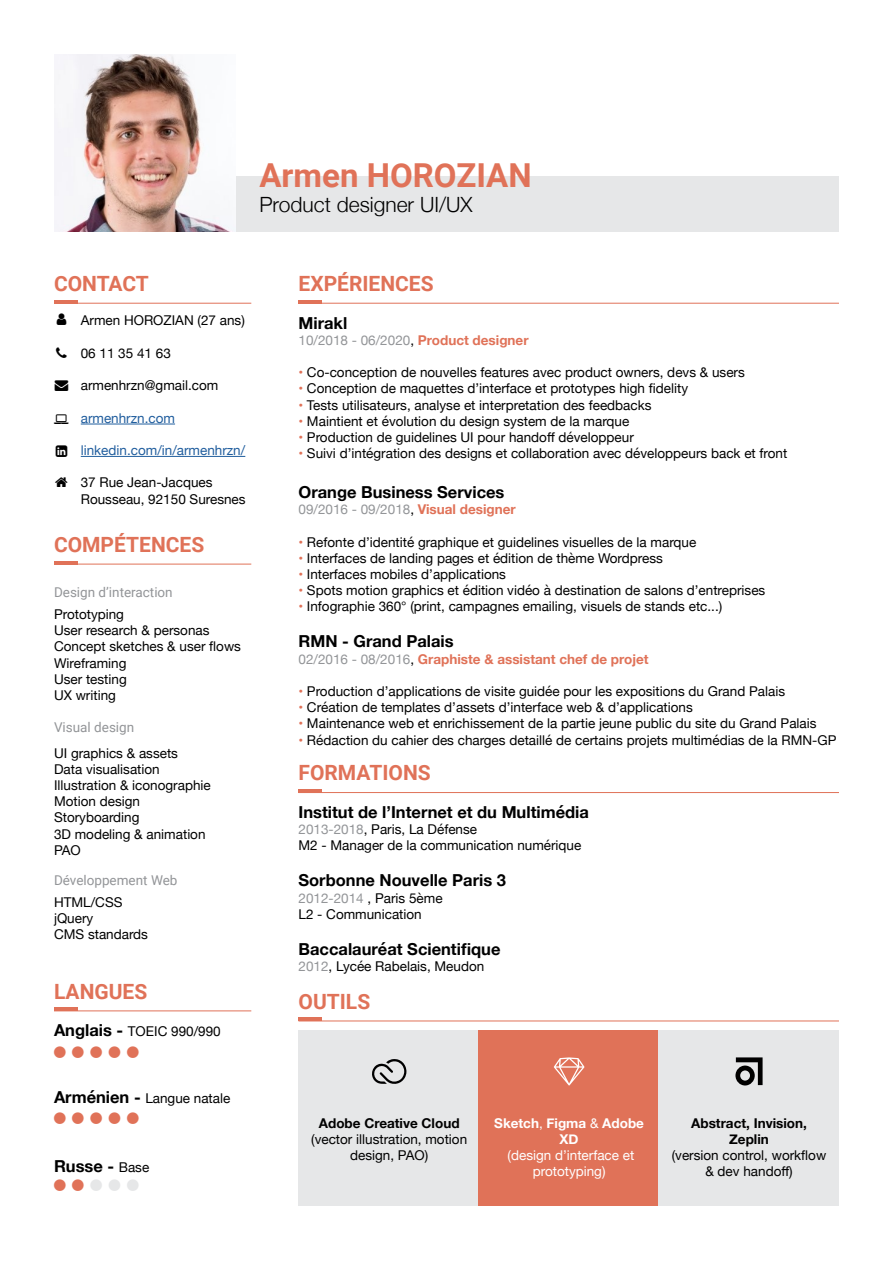
<style>
.page{position:relative;width:893px;height:1263px;background:#fff}
.page>*{position:absolute;margin:0;border:0;box-sizing:border-box;transform-origin:0 0}
.t1{font:700 33px "Roboto";color:#e07258}
.t2{font:700 21px "Roboto";color:#e07258}
.t3{font:300 21px "Helvetica Neue";color:#000}
.t4{font:700 16.5px "Helvetica Neue";color:#000}
.t5{font:13.5px/16.2px "Helvetica Neue";color:#000}
.t6{font:13.5px "Helvetica Neue";color:#939598}
.t7{font:700 13.5px "Helvetica Neue";color:#e07258}
.t8{font:13.5px "Roboto";color:#939598}
.t9{font:700 13.5px/16.2px "Helvetica Neue";color:#000;text-align:center}
.t10{font:13.5px "Helvetica Neue";color:#215e9e}
.t11{font:13.5px/16.2px "Helvetica Neue";color:#fff;text-align:center}
.t12{font:700 13.5px/16.2px "Helvetica Neue";color:#fff;text-align:center}
.s1{font-weight:700;font-size:16.5px}
.s2{font-weight:400;font-size:13.5px}
.s3{color:#000}
.s4{font-weight:700;color:#e07258}
.s5{color:#e07258}
.s6{font-weight:400;color:#939598}
.s7{font-weight:400;color:#000}
.s8{color:#939598}
.s9{font-weight:400}
</style>
<div class="page">
<hr style="left:81px;top:424px;width:94px;height:1px;background:#215e9e">
<hr style="left:81px;top:456px;width:164px;height:1px;background:#215e9e">
<div style="left:54px;top:176px;width:785px;height:56px;background:#e6e7e8"></div>
<div style="left:298px;top:1030px;width:181px;height:176px;background:#e6e7e8"></div>
<div style="left:479px;top:1030px;width:180px;height:176px;background:#e07258"></div>
<div style="left:659px;top:1030px;width:180px;height:176px;background:#e6e7e8"></div>
<img style="left:54px;top:54px;width:181px;height:178px">
<svg style="left:372px;top:1059px;width:34px;height:25px"></svg>
<svg style="left:554px;top:1057px;width:30px;height:28px"></svg>
<hr style="left:298px;top:303px;width:541px;height:1px;background:#e07258">
<hr style="left:298px;top:792px;width:541px;height:1px;background:#e07258">
<hr style="left:298px;top:1021px;width:541px;height:1px;background:#e07258">
<hr style="left:54px;top:303px;width:197px;height:1px;background:#e07258">
<hr style="left:54px;top:564px;width:197px;height:1px;background:#e07258">
<hr style="left:54px;top:1011px;width:197px;height:1px;background:#e07258">
<hr style="left:298px;top:300px;width:24px;height:3px;background:#e07258">
<hr style="left:54px;top:300px;width:24px;height:3px;background:#e07258">
<hr style="left:54px;top:561px;width:24px;height:3px;background:#e07258">
<hr style="left:298px;top:789px;width:24px;height:3px;background:#e07258">
<hr style="left:298px;top:1018px;width:24px;height:3px;background:#e07258">
<hr style="left:54px;top:1008px;width:24px;height:3px;background:#e07258">
<svg style="left:735px;top:1057px;width:28px;height:28px"></svg>
<h1 class="t1" style="left:259px;top:152px;width:274px">Armen HOROZIAN</h1>
<h2 class="t3" style="left:259px;top:188px;width:215px">Product designer UI/UX</h2>
<h2 class="t2" style="left:54px;top:269px;width:96px">CONTACT</h2>
<p class="t5" style="left:81px;top:313px;width:166px">Armen HOROZIAN (27 ans)</p>
<p class="t5" style="left:81px;top:346px;width:92px">06 11 35 41 63</p>
<p class="t5" style="left:81px;top:378px;width:139px">armenhrzn@gmail.com</p>
<p class="t10" style="left:81px;top:408px;width:96px">armenhrzn.com</p>
<p class="t10" style="left:81px;top:440px;width:166px">linkedin.com/in/armenhrzn/</p>
<p class="t5" style="left:81px;top:475px;width:166px">37 Rue Jean-Jacques<br>Rousseau, 92150 Suresnes</p>
<h2 class="t2" style="left:54px;top:530px;width:152px">COMPÉTENCES</h2>
<p class="t8" style="left:54px;top:583px;width:120px">Design d’interaction</p>
<p class="t5" style="left:54px;top:607px;width:189px">Prototyping<br>User research &amp; personas<br>Concept sketches &amp; user flows<br>Wireframing<br>User testing<br>UX writing</p>
<p class="t8" style="left:54px;top:718px;width:82px">Visual design</p>
<p class="t5" style="left:54px;top:745px;width:158px">UI graphics &amp; assets<br>Data visualisation<br>Illustration &amp; iconographie<br>Motion design<br>Storyboarding<br>3D modeling &amp; animation<br>PAO</p>
<p class="t8" style="left:54px;top:870px;width:125px">Développement Web</p>
<p class="t5" style="left:54px;top:895px;width:96px">HTML/CSS jQuery<br>CMS standards</p>
<h2 class="t2" style="left:54px;top:976px;width:95px">LANGUES</h2>
<p class="t5" style="left:54px;top:1024px;width:168px"><span class="s1">Anglais -</span> TOEIC 990/990</p>
<p class="t5" style="left:54px;top:1091px;width:178px"><span class="s1">Arménien -</span> Langue natale</p>
<p class="t4" style="left:54px;top:1153px;width:97px">Russe - <span class="s2">Base</span></p>
<h2 class="t2" style="left:298px;top:269px;width:137px">EXPÉRIENCES</h2>
<p class="t4" style="left:298px;top:310px;width:50px">Mirakl</p>
<p class="t6" style="left:298px;top:330px;width:232px">10/2018 - 06/2020<span class="s3">,</span> <span class="s4">Product designer</span></p>
<p class="t5" style="left:298px;top:365px;width:448px"><span class="s5">•</span> Co-conception de nouvelles features avec product owners, devs &amp; users</p>
<p class="t5" style="left:298px;top:381px;width:391px"><span class="s5">•</span> Conception de maquettes d’interface et prototypes high fidelity</p>
<p class="t5" style="left:298px;top:398px;width:355px"><span class="s5">•</span> Tests utilisateurs, analyse et interpretation des feedbacks</p>
<p class="t5" style="left:298px;top:414px;width:332px"><span class="s5">•</span> Maintient et évolution du design system de la marque</p>
<p class="t5" style="left:298px;top:430px;width:337px"><span class="s5">•</span> Production de guidelines UI pour handoff développeur</p>
<p class="t5" style="left:298px;top:446px;width:490px"><span class="s5">•</span> Suivi d’intégration des designs et collaboration avec développeurs back et front</p>
<p class="t4" style="left:298px;top:479px;width:207px">Orange Business Services</p>
<p class="t6" style="left:298px;top:500px;width:219px">09/2016 - 09/2018<span class="s3">,</span> <span class="s4">Visual designer</span></p>
<p class="t5" style="left:298px;top:534px;width:399px"><span class="s5">•</span> Refonte d’identité graphique et guidelines visuelles de la marque</p>
<p class="t5" style="left:298px;top:551px;width:366px"><span class="s5">•</span> Interfaces de landing pages et édition de thème Wordpress</p>
<p class="t5" style="left:298px;top:567px;width:209px"><span class="s5">•</span> Interfaces mobiles d’applications</p>
<p class="t5" style="left:298px;top:583px;width:468px"><span class="s5">•</span> Spots motion graphics et édition vidéo à destination de salons d’entreprises</p>
<p class="t5" style="left:298px;top:599px;width:425px"><span class="s5">•</span> Infographie 360° (print, campagnes emailing, visuels de stands etc...)</p>
<p class="t4" style="left:298px;top:628px;width:157px">RMN - Grand Palais</p>
<p class="t7" style="left:298px;top:648px;width:352px"><span class="s6">02/2016 - 08/2016</span><span class="s7">,</span> Graphiste &amp; assistant chef de projet</p>
<p class="t5" style="left:298px;top:684px;width:488px"><span class="s5">•</span> Production d’applications de visite guidée pour les expositions du Grand Palais</p>
<p class="t5" style="left:298px;top:700px;width:396px"><span class="s5">•</span> Création de templates d’assets d’interface web &amp; d’applications</p>
<p class="t5" style="left:298px;top:716px;width:520px"><span class="s5">•</span> Maintenance web et enrichissement de la partie jeune public du site du Grand Palais</p>
<p class="t5" style="left:298px;top:732px;width:539px"><span class="s5">•</span> Rédaction du cahier des charges detaillé de certains projets multimédias de la RMN-GP</p>
<h2 class="t2" style="left:298px;top:758px;width:134px">FORMATIONS</h2>
<p class="t4" style="left:298px;top:799px;width:292px">Institut de l’Internet et du Multimédia</p>
<p class="t5" style="left:298px;top:822px;width:284px"><span class="s8">2013-2018</span>, Paris, La Défense<br>M2 - Manager de la communication numérique</p>
<p class="t4" style="left:298px;top:867px;width:209px">Sorbonne Nouvelle Paris 3</p>
<p class="t5" style="left:298px;top:890px;width:146px"><span class="s8">2012-2014</span> , Paris 5ème<br>L2 - Communication</p>
<p class="t4" style="left:298px;top:936px;width:203px">Baccalauréat Scientifique</p>
<p class="t5" style="left:298px;top:959px;width:187px"><span class="s8">2012</span>, Lycée Rabelais, Meudon</p>
<h2 class="t2" style="left:298px;top:986px;width:73px">OUTILS</h2>
<p class="t9" style="left:319px;top:1115px;width:142px">Adobe Creative Cloud</p>
<p class="t5" style="left:311px;top:1132px;width:158px;text-align:center">(vector illustration, motion design, PAO)</p>
<p class="t12" style="left:494px;top:1115px;width:151px">Sketch<span class="s9">,</span> Figma <span class="s9">&amp;</span> Adobe<br>XD</p>
<p class="t11" style="left:508px;top:1148px;width:128px">(design d’interface et prototyping)</p>
<p class="t9" style="left:691px;top:1115px;width:117px">Abstract, Invision,<br>Zeplin</p>
<p class="t5" style="left:672px;top:1148px;width:156px;text-align:center">(version control, workflow &amp; dev handoff)</p>
</div>
